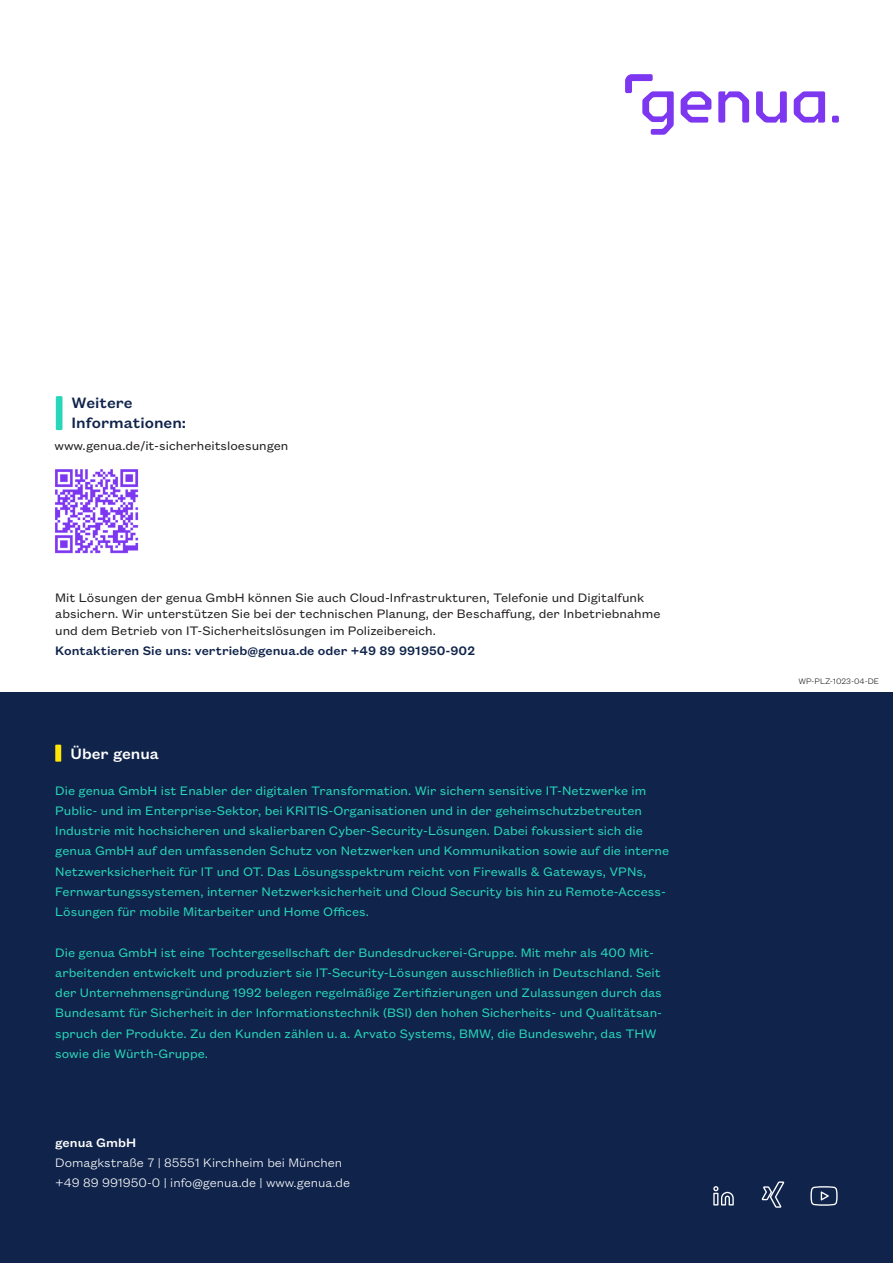
<style>
.page{position:relative;width:893px;height:1263px;background:#fff}
.page>*{position:absolute;margin:0;border:0;box-sizing:border-box;transform-origin:0 0}
.t1{font:500 16.5px "Founders Grotesk Text";color:#0f234b}
.t2{font:500 16.5px "Founders Grotesk Text";color:#fff}
.t3{font:13.5px/20.2px "Founders Grotesk Text";color:#28d7b9}
.t4{font:13.5px/16.2px "Founders Grotesk Text";color:#231f20}
.t5{font:300 13.5px "Founders Grotesk Text";color:#fff}
.t6{font:500 13.5px "Founders Grotesk Text";color:#0f234b}
.t7{font:500 13.5px "Founders Grotesk Text";color:#fff}
.t8{font:300 8.7px "Founders Grotesk Text";color:#231f20}
</style>
<div class="page">
<div style="left:0;top:692px;width:893px;height:571px;background:#0f234b"></div>
<div style="left:832px;top:116px;width:7px;height:7px;background:#7d37f0;border-radius:2px"></div>
<svg style="left:718px;top:91px;width:31px;height:32px"></svg>
<svg style="left:756px;top:91px;width:31px;height:32px"></svg>
<svg style="left:794px;top:91px;width:31px;height:32px"></svg>
<svg style="left:625px;top:74px;width:49px;height:61px"></svg>
<svg style="left:681px;top:91px;width:30px;height:32px"></svg>
<svg style="left:55px;top:745px;width:6px;height:17px"></svg>
<svg style="left:56px;top:396px;width:6px;height:34px"></svg>
<svg style="left:810px;top:1186px;width:28px;height:20px"></svg>
<svg style="left:713px;top:1186px;width:21px;height:19px"></svg>
<svg style="left:762px;top:1181px;width:22px;height:27px"></svg>
<img style="left:55px;top:469px;width:84px;height:85px">
<p class="t1" style="left:72px;top:391px;width:63px">Weitere</p>
<p class="t1" style="left:72px;top:411px;width:116px">Informationen:</p>
<p class="t4" style="left:54px;top:436px;width:236px">www.genua.de/it-sicherheitsloesungen</p>
<p class="t4" style="left:55px;top:589px;width:607px">Mit Lösungen der genua GmbH können Sie auch Cloud-Infrastrukturen, Telefonie und Digitalfunk absichern. Wir unterstützen Sie bei der technischen Planung, der Beschaffung, der Inbetriebnahme und dem Betrieb von IT-Sicherheitslösungen im Polizeibereich.</p>
<p class="t6" style="left:55px;top:641px;width:421px">Kontaktieren Sie uns: vertrieb@genua.de oder +49 89 991950-902</p>
<p class="t2" style="left:70px;top:742px;width:90px">Über genua</p>
<p class="t3" style="left:55px;top:779px;width:615px">Die genua GmbH ist Enabler der digitalen Transformation. Wir sichern sensitive IT-Netzwerke im Public- und im Enterprise-Sektor, bei KRITIS-Organisationen und in der geheimschutzbetreuten Industrie mit hochsicheren und skalierbaren Cyber-Security-Lösungen. Dabei fokussiert sich die genua GmbH auf den umfassenden Schutz von Netzwerken und Kommunikation sowie auf die interne Netzwerksicherheit für IT und OT. Das Lösungsspektrum reicht von Firewalls &amp; Gateways, VPNs, Fernwartungssystemen, interner Netzwerksicherheit und Cloud Security bis hin zu Remote-Access-Lösungen für mobile Mitarbeiter und Home Offices.</p>
<p class="t3" style="left:55px;top:941px;width:608px">Die genua GmbH ist eine Tochtergesellschaft der Bundesdruckerei-Gruppe. Mit mehr als 400 Mit&shy;arbeitenden entwickelt und produziert sie IT-Security-Lösungen ausschließlich in Deutschland. Seit der Unternehmensgründung 1992 belegen regelmäßige Zertifizierungen und Zulassungen durch das Bundesamt für Sicherheit in der Informationstechnik (BSI) den hohen Sicherheits- und Qualitätsan&shy;spruch der Produkte. Zu den Kunden zählen u. a. Arvato Systems, BMW, die Bundeswehr, das THW sowie die Würth-Gruppe.</p>
<p class="t7" style="left:55px;top:1133px;width:83px">genua GmbH</p>
<p class="t5" style="left:55px;top:1154px;width:289px">Domagkstraße 7 | 85551 Kirchheim bei München</p>
<p class="t5" style="left:55px;top:1174px;width:296px">+49 89 991950-0 | info@genua.de | www.genua.de</p>
<p class="t8" style="left:798px;top:675px;width:82px">WP-PLZ-1023-04-DE</p>
</div>
